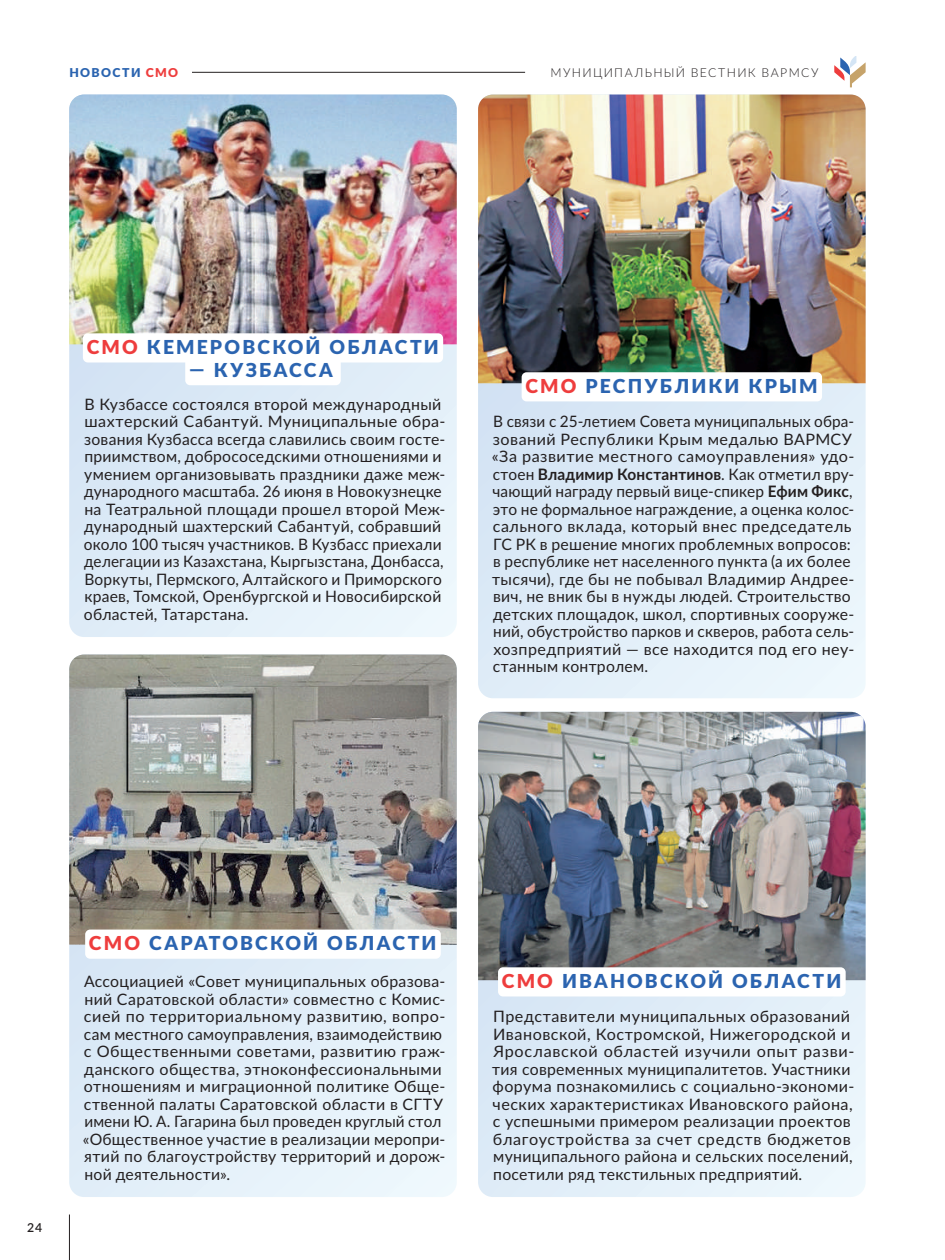
<style>
.page{position:relative;width:945px;height:1260px;background:#fff}
.page>*{position:absolute;margin:0;border:0;box-sizing:border-box;transform-origin:0 0}
.t1{font:900 19.25px "Lato";letter-spacing:.115em;color:#2b64b0}
.t2{font:15.75px/17.5px "Lato";letter-spacing:.02em;color:#231f20}
.t3{font:300 12.25px "Lato";letter-spacing:.11em;color:#231f20}
.t4{font:900 12.25px "Lato";letter-spacing:.11em;color:#2b64b0}
.t5{font:600 12.25px "Lato";color:#231f20}
.s1{color:#ee3d3d}
.s2{font-weight:700}
</style>
<div class="page">
<svg style="left:69px;top:945px;width:388px;height:252px;background:#e2eef8"></svg>
<img style="left:69px;top:655px;width:388px;height:290px">
<svg style="left:478px;top:383px;width:388px;height:315px;background:#e0edf8"></svg>
<svg style="left:69px;top:344px;width:388px;height:293px;background:#e0edf8"></svg>
<svg style="left:478px;top:980px;width:388px;height:217px;background:#e2eef8"></svg>
<img style="left:478px;top:95px;width:388px;height:288px">
<img style="left:69px;top:95px;width:388px;height:249px">
<img style="left:478px;top:712px;width:388px;height:268px">
<div style="left:85px;top:930px;width:356px;height:29px;background:#fff;border-radius:5px"></div>
<div style="left:522px;top:372px;width:300px;height:29px;background:#fff;border-radius:5px"></div>
<div style="left:83px;top:333px;width:360px;height:30px;background:#fff;border-radius:5px"></div>
<div style="left:185px;top:356px;width:156px;height:29px;background:#fff;border-radius:5px"></div>
<div style="left:498px;top:967px;width:348px;height:29px;background:#fff;border-radius:5px"></div>
<hr style="left:69px;top:72px;width:456px;height:1px;background:#231f20">
<svg style="left:834px;top:56px;width:32px;height:31px"></svg>
<hr style="left:69px;top:1215px;width:1px;height:45px;background:#231f20">
<div style="left:69px;top:60px;width:123px;height:27px;background:#fff"></div>
<p class="t4" style="left:69px;top:63px;width:110px">НОВОСТИ <span class="s1">СМО</span></p>
<p class="t3" style="left:550px;top:64px;width:270px">МУНИЦИПАЛЬНЫЙ ВЕСТНИК ВАРМСУ</p>
<p class="t1" style="left:87px;top:332px;width:354px"><span class="s1">СМО</span> КЕМЕРОВСКОЙ ОБЛАСТИ</p>
<p class="t1" style="left:189px;top:355px;width:145px">— КУЗБАССА</p>
<p class="t2" style="left:84px;top:394px;width:363px">В Кузбассе состоялся второй международный шахтерский Сабантуй. Муниципальные обра&shy;зования Кузбасса всегда славились своим госте&shy;приимством, добрососедскими отношениями и умением организовывать праздники даже меж&shy;дународного масштаба. 26 июня в Новокузнецке на Театральной площади прошел второй Меж&shy;дународный шахтерский Сабантуй, собравший около 100 тысяч участников. В Кузбасс приехали делегации из Казахстана, Кыргызстана, Донбасса, Воркуты, Пермского, Алтайского и Приморского краев, Томской, Оренбургской и Новосибирской областей, Татарстана.</p>
<p class="t1" style="left:525px;top:371px;width:294px"><span class="s1">СМО</span> РЕСПУБЛИКИ КРЫМ</p>
<p class="t2" style="left:492px;top:412px;width:364px">В связи с 25-летием Совета муниципальных обра&shy;зований Республики Крым медалью ВАРМСУ «За развитие местного самоуправления» удо&shy;стоен <span class="s2">Владимир Константинов</span>. Как отметил вру&shy;чающий награду первый вице-спикер <span class="s2">Ефим Фикс</span>, это не формальное награждение, а оценка колос&shy;сального вклада, который внес председатель ГС РК в решение многих проблемных вопросов: в республике нет населенного пункта (а их более тысячи), где бы не побывал Владимир Андрее&shy;вич, не вник бы в нужды людей. Строительство детских площадок, школ, спортивных сооруже&shy;ний, обустройство парков и скверов, работа сель&shy;хозпредприятий — все находится под его неу&shy;станным контролем.</p>
<p class="t5" style="left:27px;top:1219px;width:17px">24</p>
<p class="t1" style="left:89px;top:929px;width:349px"><span class="s1">СМО</span> САРАТОВСКОЙ ОБЛАСТИ</p>
<p class="t2" style="left:83px;top:972px;width:364px">Ассоциацией «Совет муниципальных образова&shy;ний Саратовской области» совместно с Комис&shy;сией по территориальному развитию, вопро&shy;сам местного самоуправления, взаимодействию с Общественными советами, развитию граж&shy;данского общества, этноконфессиональными отношениям и миграционной политике Обще&shy;ственной палаты Саратовской области в СГТУ имени Ю. А. Гагарина был проведен круглый стол «Общественное участие в реализации меропри&shy;ятий по благоустройству территорий и дорож&shy;ной деятельности».</p>
<p class="t1" style="left:502px;top:966px;width:341px"><span class="s1">СМО</span> ИВАНОВСКОЙ ОБЛАСТИ</p>
<p class="t2" style="left:492px;top:1007px;width:364px">Представители муниципальных образований Ивановской, Костромской, Нижегородской и Ярославской областей изучили опыт разви&shy;тия современных муниципалитетов. Участники форума познакомились с социально-экономи&shy;ческих характеристиках Ивановского района, с успешными примером реализации проектов благоустройства за счет средств бюджетов муниципального района и сельских поселений, посетили ряд текстильных предприятий.</p>
</div>
